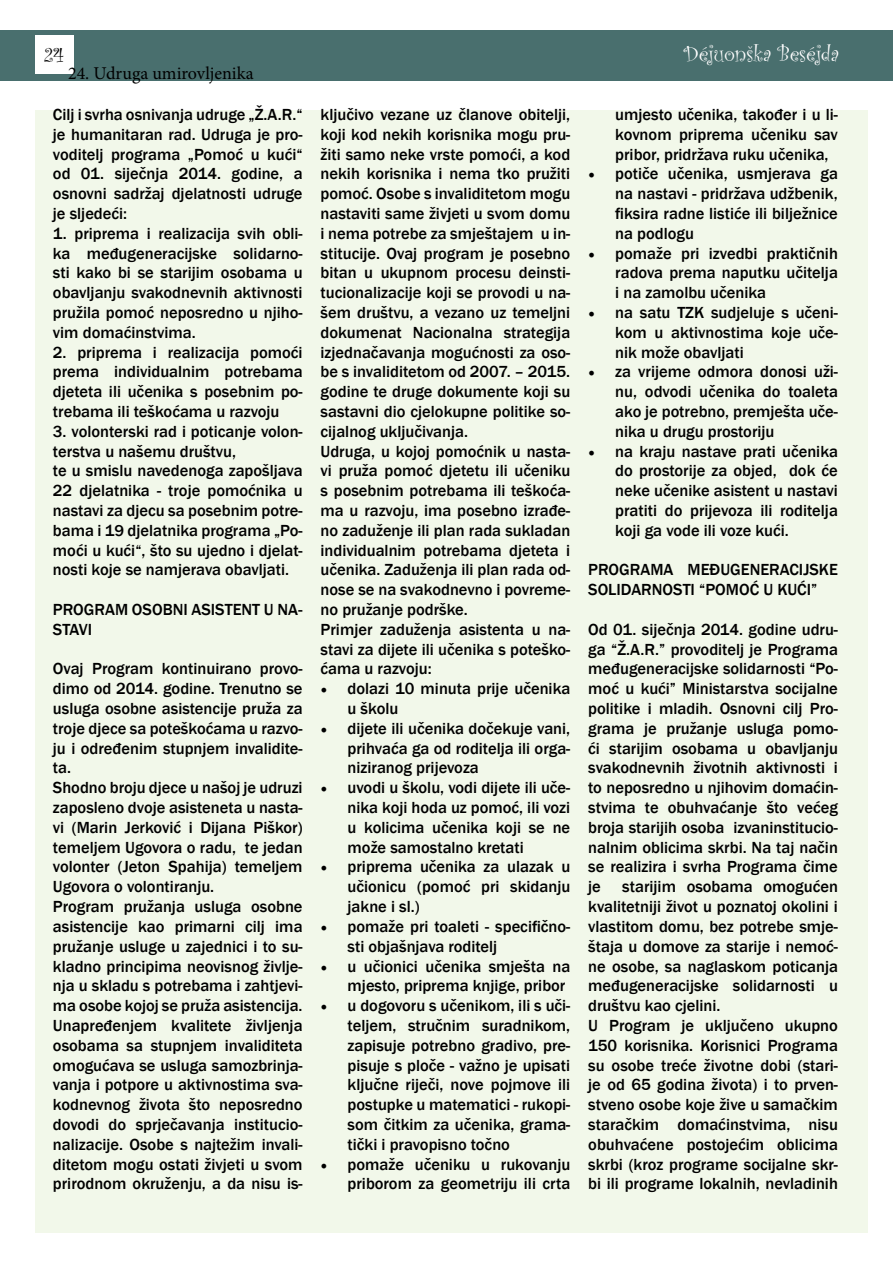
<style>
.page{position:relative;width:893px;height:1263px;background:#fff}
.page>*{position:absolute;margin:0;border:0;box-sizing:border-box;transform-origin:0 0}
.t1{font:22.5px "Curlz";color:#fff}
.t2{font:21px "Curlz";color:#000}
.t3{font:18px "Minion Pro";color:#000}
.t4{font:500 16.5px/19.8px "Franklin Gothic";color:#000;text-align:justify}
.s1{font-family:"Minion Pro";font-weight:400;font-size:18px}
</style>
<div class="page">
<div style="left:0;top:30px;width:893px;height:50px;background:#496f6e"></div>
<div style="left:35px;top:35px;width:38px;height:39px;background:#fff"></div>
<div style="left:35px;top:111px;width:832px;height:1122px;background:#f2f8ea"></div>
<p class="t2" style="left:44px;top:40px;width:21px">24</p>
<h1 class="t1" style="left:684px;top:38px;width:156px">Déjuonška Beséjda</h1>
<p class="t3" style="left:68px;top:61px;width:187px">24. Udruga umirovljenika</p>
<p class="t4" style="left:53px;top:105px;width:251px">Cilj i svrha osnivanja udruge „Ž.A.R.“ je humanitaran rad. Udruga je pro&shy;voditelj programa „Pomoć u kući“ od 01. siječnja 2014. godine, a osnovni sadržaj djelatnosti udruge je sljedeći:</p>
<p class="t4" style="left:53px;top:224px;width:251px">1. priprema i realizacija svih obli&shy;ka međugeneracijske solidarno&shy;sti kako bi se starijim osobama u obavljanju svakodnevnih aktivnosti pružila pomoć neposredno u njiho&shy;vim domaćinstvima.</p>
<p class="t4" style="left:53px;top:342px;width:251px">2. priprema i realizacija pomoći prema individualnim potrebama djeteta ili učenika s posebnim po&shy;trebama ili teškoćama u razvoju</p>
<p class="t4" style="left:53px;top:422px;width:251px;text-align:left">3. volonterski rad i poticanje volon&shy;terstva u našemu društvu,<br>te u smislu navedenoga zapošljava 22 djelatnika - troje pomoćnika u nastavi za djecu sa posebnim potre&shy;bama i 19 djelatnika programa „Po&shy;moći u kući“, što su ujedno i djelat&shy;nosti koje se namjerava obavljati.</p>
<p class="t4" style="left:53px;top:600px;width:251px">PROGRAM OSOBNI ASISTENT U NA-<br>STAVI</p>
<p class="t4" style="left:53px;top:659px;width:251px;text-align:left">Ovaj Program kontinuirano provo&shy;dimo od 2014. godine. Trenutno se usluga osobne asistencije pruža za troje djece sa poteškoćama u razvo&shy;ju i određenim stupnjem invalidite&shy;ta.<br>Shodno broju djece u našoj je udruzi zaposleno dvoje asisteneta u nasta&shy;vi (Marin Jerković i Dijana Piškor) temeljem Ugovora o radu, te jedan volonter (Jeton Spahija) temeljem Ugovora o volontiranju.<br>Program pružanja usluga osobne asistencije kao primarni cilj ima pružanje usluge u zajednici i to su&shy;kladno principima neovisnog življe&shy;nja u skladu s potrebama i zahtjevi&shy;ma osobe kojoj se pruža asistencija.<br>Unapređenjem kvalitete življenja osobama sa stupnjem invaliditeta omogućava se usluga samozbrinja&shy;vanja i potpore u aktivnostima sva&shy;kodnevnog života što neposredno dovodi do sprječavanja institucio&shy;nalizacije. Osobe s najtežim invali&shy;ditetom mogu ostati živjeti u svom prirodnom okruženju, a da nisu is-</p>
<p class="t4" style="left:615px;top:105px;width:224px">umjesto učenika, također i u li&shy;kovnom priprema učeniku sav pribor, pridržava ruku učenika,</p>
<p class="t4" style="left:615px;top:164px;width:224px;text-indent:-27px"><span class="s1">•</span> potiče učenika, usmjerava ga na nastavi - pridržava udžbenik, fiksira radne listiće ili bilježnice na podlogu</p>
<p class="t4" style="left:615px;top:243px;width:224px;text-indent:-27px"><span class="s1">•</span> pomaže pri izvedbi praktičnih radova prema naputku učitelja i na zamolbu učenika</p>
<p class="t4" style="left:615px;top:303px;width:224px;text-indent:-27px"><span class="s1">•</span> na satu TZK sudjeluje s učeni&shy;kom u aktivnostima koje uče&shy;nik može obavljati</p>
<p class="t4" style="left:615px;top:362px;width:224px;text-indent:-27px"><span class="s1">•</span> za vrijeme odmora donosi uži&shy;nu, odvodi učenika do toaleta ako je potrebno, premješta uče&shy;nika u drugu prostoriju</p>
<p class="t4" style="left:615px;top:441px;width:224px;text-indent:-27px"><span class="s1">•</span> na kraju nastave prati učenika do prostorije za objed, dok će neke učenike asistent u nastavi pratiti do prijevoza ili roditelja koji ga vode ili voze kući.</p>
<p class="t4" style="left:588px;top:560px;width:251px">PROGRAMA MEĐUGENERACIJSKE<br>SOLIDARNOSTI “POMOĆ U KUĆI”</p>
<p class="t4" style="left:588px;top:620px;width:251px">Od 01. siječnja 2014. godine udru&shy;ga “Ž.A.R.” provoditelj je Programa međugeneracijske solidarnosti “Po&shy;moć u kući” Ministarstva socijalne politike i mladih. Osnovni cilj Pro&shy;grama je pružanje usluga pomo&shy;ći starijim osobama u obavljanju svakodnevnih životnih aktivnosti i to neposredno u njihovim domaćin&shy;stvima te obuhvaćanje što većeg broja starijih osoba izvaninstitucio&shy;nalnim oblicima skrbi. Na taj način se realizira i svrha Programa čime je</p>
<p class="t4" style="left:321px;top:105px;width:251px;text-align:left">ključivo vezane uz članove obitelji, koji kod nekih korisnika mogu pru&shy;žiti samo neke vrste pomoći, a kod nekih korisnika i nema tko pružiti pomoć. Osobe s invaliditetom mogu nastaviti same živjeti u svom domu i nema potrebe za smještajem u in&shy;stitucije. Ovaj program je posebno bitan u ukupnom procesu deinsti&shy;tucionalizacije koji se provodi u na&shy;šem društvu, a vezano uz temeljni dokumenat Nacionalna strategija izjednačavanja mogućnosti za oso&shy;be s invaliditetom od 2007. – 2015. godine te druge dokumente koji su sastavni dio cjelokupne politike so&shy;cijalnog uključivanja.<br>Udruga, u kojoj pomoćnik u nasta&shy;vi pruža pomoć djetetu ili učeniku s posebnim potrebama ili teškoća&shy;ma u razvoju, ima posebno izrađe&shy;no zaduženje ili plan rada sukladan individualnim potrebama djeteta i učenika. Zaduženja ili plan rada od&shy;nose se na svakodnevno i povreme&shy;no pružanje podrške.<br>Primjer zaduženja asistenta u na&shy;stavi za dijete ili učenika s poteško&shy;ćama u razvoju:</p>
<p class="t4" style="left:348px;top:679px;width:224px;text-indent:-27px"><span class="s1">•</span> dolazi 10 minuta prije učenika u školu</p>
<p class="t4" style="left:348px;top:719px;width:224px;text-indent:-27px"><span class="s1">•</span> dijete ili učenika dočekuje vani, prihvaća ga od roditelja ili orga&shy;niziranog prijevoza</p>
<p class="t4" style="left:348px;top:778px;width:224px;text-indent:-27px"><span class="s1">•</span> uvodi u školu, vodi dijete ili uče&shy;nika koji hoda uz pomoć, ili vozi u kolicima učenika koji se ne može samostalno kretati</p>
<p class="t4" style="left:348px;top:857px;width:224px;text-indent:-27px"><span class="s1">•</span> priprema učenika za ulazak u učionicu (pomoć pri skidanju jakne i sl.)</p>
<p class="t4" style="left:348px;top:917px;width:224px;text-indent:-27px"><span class="s1">•</span> pomaže pri toaleti - specifično&shy;sti objašnjava roditelj</p>
<p class="t4" style="left:321px;top:956px;width:251px;text-align:right"><span class="s1">•</span> u učionici učenika smješta na mjesto, priprema knjige, pribor</p>
<p class="t4" style="left:348px;top:996px;width:224px;text-indent:-27px"><span class="s1">•</span> u dogovoru s učenikom, ili s uči&shy;teljem, stručnim suradnikom, zapisuje potrebno gradivo, pre&shy;pisuje s ploče - važno je upisati ključne riječi, nove pojmove ili postupke u matematici - rukopi&shy;som čitkim za učenika, grama&shy;tički i pravopisno točno</p>
<p class="t4" style="left:321px;top:1154px;width:251px;text-align:right"><span class="s1">•</span> pomaže učeniku u rukovanju priborom za geometriju ili crta</p>
<p class="t4" style="left:588px;top:877px;width:251px;text-align:left;text-indent:34px">starijim osobama omogućen kvalitetniji život u poznatoj okolini i vlastitom domu, bez potrebe smje&shy;štaja u domove za starije i nemoć&shy;ne osobe, sa naglaskom poticanja međugeneracijske solidarnosti u društvu kao cjelini.<br>U Program je uključeno ukupno 150 korisnika. Korisnici Programa su osobe treće životne dobi (stari&shy;je od 65 godina života) i to prven&shy;stveno osobe koje žive u samačkim staračkim domaćinstvima, nisu obuhvaćene postojećim oblicima skrbi (kroz programe socijalne skr&shy;bi ili programe lokalnih, nevladinih</p>
</div>
